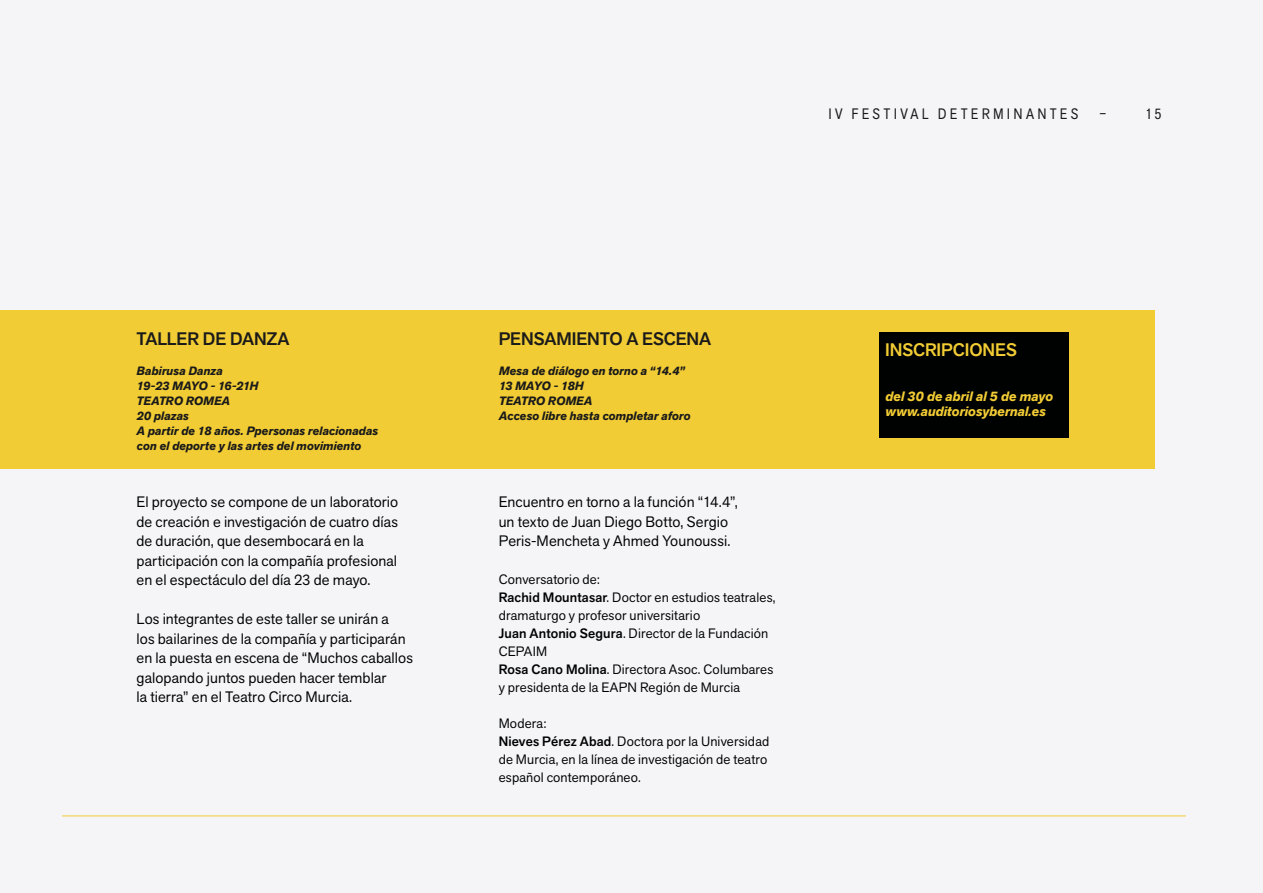
<style>
.page{position:relative;width:1263px;height:893px;background:#f5f5f7}
.page>*{position:absolute;margin:0;border:0;box-sizing:border-box;transform-origin:0 0}
.t1{font:500 18px "Akzid Grtsk Next";letter-spacing:-.005em;color:#1a1a1a}
.t2{font:500 18px "Akzid Grtsk Next";letter-spacing:-.005em;color:#f2cc34}
.t3{font:15px/19.5px "Akzid Grtsk Next";letter-spacing:.005em;color:#000101}
.t4{font:condensed 15px "Akzid Grtsk Next";letter-spacing:.21em;color:#1a1a1a}
.t5{font:13.5px/18px "Akzid Grtsk Next";letter-spacing:.01em;color:#000101}
.t6{font:italic 700 13.5px/15px "Akzid Grtsk Next";letter-spacing:.005em;color:#f2cc34}
.t7{font:italic 700 12px/15px "Akzid Grtsk Next";letter-spacing:.01em;color:#1a1a1a}
.s1{font-weight:500}
</style>
<div class="page">
<div style="left:0;top:310px;width:1155px;height:159px;background:#f2cc34"></div>
<div style="left:879px;top:332px;width:189px;height:106px;background:#000101"></div>
<hr style="left:62px;top:815px;width:1124px;height:1px;background:#f2cc34">
<p class="t1" style="left:136px;top:327px;width:155px">TALLER DE DANZA</p>
<p class="t7" style="left:136px;top:364px;width:243px">Babirusa Danza<br>19-23 MAYO - 16-21H<br>TEATRO ROMEA<br>20 plazas<br>A partir de 18 años. Ppersonas relacionadas con el deporte y las artes del movimiento</p>
<p class="t3" style="left:136px;top:492px;width:263px">El proyecto se compone de un laboratorio de creación e investigación de cuatro días de duración, que desembocará en la participación con la compañía profesional en el espectáculo del día 23 de mayo.</p>
<p class="t3" style="left:136px;top:609px;width:278px">Los integrantes de este taller se unirán a<br>los bailarines de la compañía y participarán en la puesta en escena de “Muchos caballos galopando juntos pueden hacer temblar<br>la tierra” en el Teatro Circo Murcia.</p>
<p class="t4" style="left:828px;top:104px;width:279px">IV FESTIVAL DETERMINANTES --–</p>
<p class="t4" style="left:1145px;top:104px;width:18px">15</p>
<p class="t1" style="left:499px;top:327px;width:214px">PENSAMIENTO A ESCENA</p>
<p class="t7" style="left:499px;top:364px;width:193px">Mesa de diálogo en torno a “14.4”<br>13 MAYO - 18H<br>TEATRO ROMEA<br>Acceso libre hasta completar aforo</p>
<p class="t3" style="left:499px;top:492px;width:241px">Encuentro en torno a la función “14.4”, un texto de Juan Diego Botto, Sergio<br>Peris-Mencheta y Ahmed Younoussi.</p>
<p class="t5" style="left:499px;top:570px;width:278px">Conversatorio de:<br><span class="s1">Rachid Mountasar</span>. Doctor en estudios teatrales, dramaturgo y profesor universitario<br><span class="s1">Juan Antonio Segura</span>. Director de la Fundación CEPAIM<br><span class="s1">Rosa Cano Molina</span>. Directora Asoc. Columbares y presidenta de la EAPN Región de Murcia</p>
<p class="t5" style="left:499px;top:714px;width:272px">Modera:<br><span class="s1">Nieves Pérez Abad</span>. Doctora por la Universidad de Murcia, en la línea de investigación de teatro español contemporáneo.</p>
<p class="t2" style="left:885px;top:338px;width:133px">INSCRIPCIONES</p>
<p class="t6" style="left:885px;top:389px;width:169px">del 30 de abril al 5 de mayo www.auditoriosybernal.es</p>
</div>
